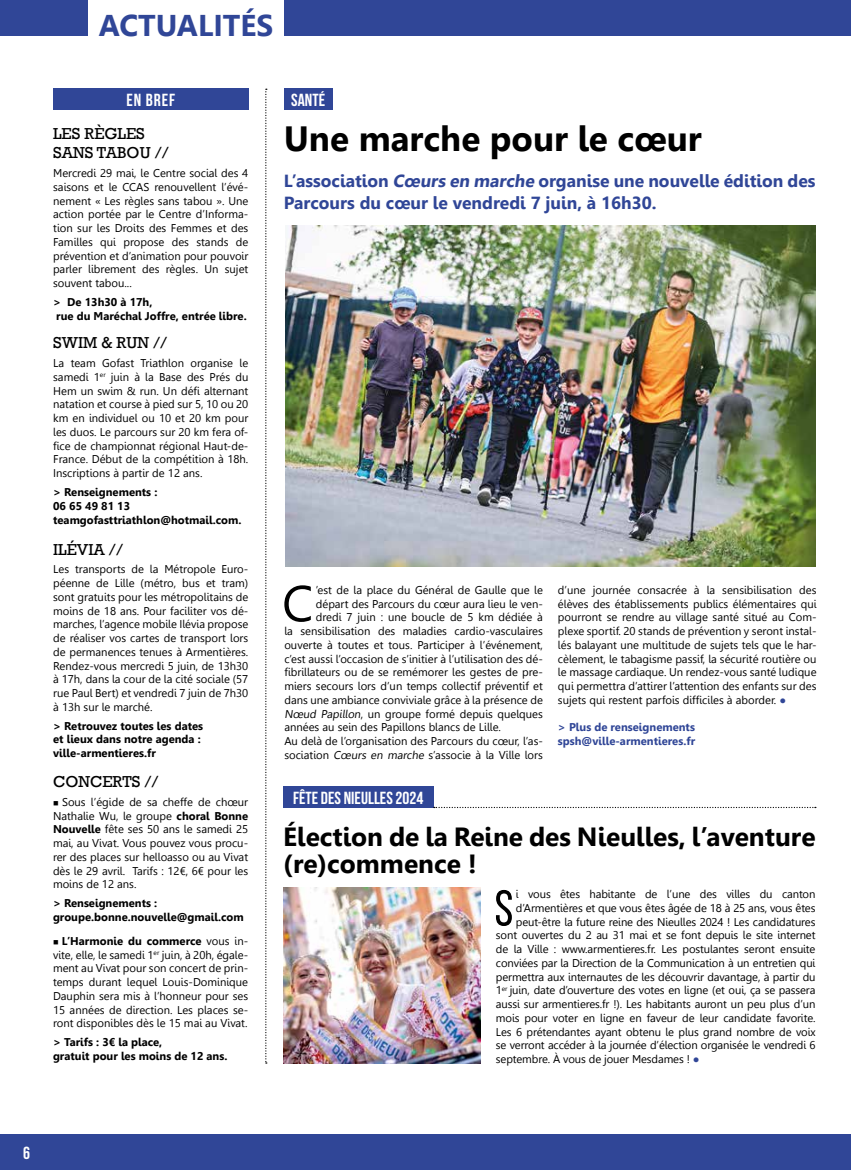
<style>
.page{position:relative;width:851px;height:1170px;background:#fff}
.page>*{position:absolute;margin:0;border:0;box-sizing:border-box;transform-origin:0 0}
.t1{font:50.5px "Leelawadee";color:#000}
.t2{font:50.5px "Bebas Neue";color:#000}
.t3{font:700 35px "Leelawadee";color:#000}
.t4{font:700 30px "Leelawadee";color:#304697}
.t5{font:700 26.25px/27.5px "Leelawadee";color:#000}
.t6{font:700 17.5px/22.5px "Leelawadee";color:#304697}
.t7{font:700 17.5px "Bebas Neue";color:#fff}
.t8{font:16.25px/19.5px "Rockwell";color:#000}
.t9{font:11.25px/13.8px "Leelawadee";color:#000;text-align:justify}
.t10{font:700 11.25px/13.8px "Leelawadee";color:#000}
.t11{font:700 11.25px/13.8px "Leelawadee";color:#304697}
.s1{font-weight:700}
.s2{font-family:"Impact";color:#304697}
</style>
<div class="page">
<img style="left:283px;top:887px;width:197px;height:176px">
<div style="left:0;top:0;width:850px;height:35px;background:#304697"></div>
<hr style="left:850px;top:0;width:1px;height:35px;background:#3fa535">
<div style="left:0;top:1134px;width:850px;height:35px;background:#304697"></div>
<div style="left:88px;top:0;width:195px;height:40px;background:#fff"></div>
<div style="left:284px;top:89px;width:48px;height:21px;background:#304697"></div>
<div style="left:283px;top:786px;width:150px;height:21px;background:#304697"></div>
<svg style="left:265px;top:89px;width:2px;height:974px"></svg>
<div style="left:53px;top:89px;width:195px;height:21px;background:#304697"></div>
<img style="left:285px;top:225px;width:530px;height:341px">
<svg style="left:434px;top:806px;width:381px;height:2px"></svg>
<h3 class="t4" style="left:99px;top:8px;width:176px">ACTUALITÉS</h3>
<h3 class="t7" style="left:126px;top:90px;width:50px">EN BREF</h3>
<h3 class="t8" style="left:53px;top:124px;width:117px">LES RÈGLES<br>SANS TABOU //</h3>
<p class="t9" style="left:53px;top:166px;width:197px">Mercredi 29 mai, le Centre social des 4 saisons et le CCAS renouvellent l’évé&shy;nement « Les règles sans tabou ». Une action portée par le Centre d’Informa&shy;tion sur les Droits des Femmes et des Familles qui propose des stands de prévention et d’animation pour pouvoir parler librement des règles. Un sujet souvent tabou...</p>
<p class="t10" style="left:53px;top:295px;width:195px">&gt; De 13h30 à 17h,<br>rue du Maréchal Joffre, entrée libre.</p>
<h3 class="t8" style="left:53px;top:333px;width:116px">SWIM &amp; RUN //</h3>
<p class="t9" style="left:53px;top:356px;width:197px">La team Gofast Triathlon organise le samedi 1<sup>er</sup> juin à la Base des Prés du Hem un swim &amp; run. Un défi alternant natation et course à pied sur 5, 10 ou 20 km en individuel ou 10 et 20 km pour les duos. Le parcours sur 20 km fera of&shy;fice de championnat régional Haut-de-France. Début de la compétition à 18h.<br>Inscriptions à partir de 12 ans.</p>
<p class="t10" style="left:53px;top:485px;width:190px">&gt; Renseignements :<br>06 65 49 81 13 teamgofasttriathlon@hotmail.com.</p>
<h3 class="t8" style="left:53px;top:539px;width:71px">ILÉVIA //</h3>
<p class="t9" style="left:53px;top:562px;width:197px">Les transports de la Métropole Euro&shy;péenne de Lille (métro, bus et tram) sont gratuits pour les métropolitains de moins de 18 ans. Pour faciliter vos dé&shy;marches, l’agence mobile Ilévia propose de réaliser vos cartes de transport lors de permanences tenues à Armentières.<br>Rendez-vous mercredi 5 juin, de 13h30 à 17h, dans la cour de la cité sociale (57 rue Paul Bert) et vendredi 7 juin de 7h30 à 13h sur le marché.</p>
<p class="t10" style="left:53px;top:718px;width:151px">&gt; Retrouvez toutes les dates et lieux dans notre agenda : ville-armentieres.fr</p>
<h3 class="t8" style="left:53px;top:772px;width:107px">CONCERTS //</h3>
<p class="t9" style="left:53px;top:795px;width:197px">■ Sous l’égide de sa cheffe de chœur Nathalie Wu, le groupe <span class="s1">choral Bonne Nouvelle</span> fête ses 50 ans le samedi 25 mai, au Vivat. Vous pouvez vous procu&shy;rer des places sur helloasso ou au Vivat dès le 29 avril. Tarifs : 12€, 6€ pour les moins de 12 ans.</p>
<p class="t10" style="left:53px;top:896px;width:192px">&gt; Renseignements : groupe.bonne.nouvelle@gmail.com</p>
<p class="t9" style="left:53px;top:933px;width:197px">■ <span class="s1">L’Harmonie du commerce</span> vous in&shy;vite, elle, le samedi 1<sup>er</sup> juin, à 20h, égale&shy;ment au Vivat pour son concert de prin&shy;temps durant lequel Louis-Dominique Dauphin sera mis à l’honneur pour ses 15 années de direction. Les places se&shy;ront disponibles dès le 15 mai au Vivat.</p>
<p class="t10" style="left:53px;top:1035px;width:176px">&gt; Tarifs : 3€ la place,<br>gratuit pour les moins de 12 ans.</p>
<h3 class="t7" style="left:291px;top:90px;width:35px">SANTÉ</h3>
<h2 class="t3" style="left:283px;top:119px;width:419px">Une marche pour le cœur</h2>
<h3 class="t6" style="left:284px;top:170px;width:533px">L’association Cœurs en marche organise une nouvelle édition des<br>Parcours du cœur le vendredi 7 juin, à 16h30.</h3>
<h1 class="t1" style="left:282px;top:574px;width:33px">C</h1>
<p class="t9" style="left:316px;top:583px;width:228px">’est de la place du Général de Gaulle que le</p>
<p class="t9" style="left:316px;top:596px;width:228px">départ des Parcours du cœur aura lieu le ven-</p>
<p class="t9" style="left:316px;top:610px;width:228px">dredi 7 juin : une boucle de 5 km dédiée à</p>
<p class="t9" style="left:284px;top:624px;width:260px">la sensibilisation des maladies cardio-vasculaires</p>
<p class="t9" style="left:284px;top:638px;width:260px">ouverte à toutes et tous. Participer à l’événement,</p>
<p class="t9" style="left:284px;top:651px;width:260px">c’est aussi l’occasion de s’initier à l’utilisation des dé-</p>
<p class="t9" style="left:284px;top:665px;width:260px">fibrillateurs ou de se remémorer les gestes de pre-</p>
<p class="t9" style="left:284px;top:679px;width:260px">miers secours lors d’un temps collectif préventif et</p>
<p class="t9" style="left:284px;top:693px;width:260px">dans une ambiance conviviale grâce à la présence de</p>
<p class="t9" style="left:284px;top:706px;width:260px">Nœud Papillon, un groupe formé depuis quelques</p>
<p class="t9" style="left:284px;top:720px;width:218px">années au sein des Papillons blancs de Lille.</p>
<p class="t9" style="left:284px;top:734px;width:260px">Au delà de l’organisation des Parcours du cœur, l’as-</p>
<p class="t9" style="left:284px;top:748px;width:260px">sociation Cœurs en marche s’associe à la Ville lors</p>
<h3 class="t7" style="left:293px;top:788px;width:132px">FÊTE DES NIEULLES 2024</h3>
<p class="t9" style="left:558px;top:583px;width:260px">d’une journée consacrée à la sensibilisation des élèves des établissements publics élémentaires qui pourront se rendre au village santé situé au Com&shy;plexe sportif. 20 stands de prévention y seront instal&shy;lés balayant une multitude de sujets tels que le har&shy;cèlement, le tabagisme passif, la sécurité routière ou le massage cardiaque. Un rendez-vous santé ludique qui permettra d’attirer l’attention des enfants sur des sujets qui restent parfois difficiles à aborder. <span class="s2">●</span></p>
<p class="t11" style="left:558px;top:720px;width:139px">&gt; Plus de renseignements spsh@ville-armentieres.fr</p>
<h3 class="t5" style="left:283px;top:823px;width:533px">Élection de la Reine des Nieulles, l’aventure (re)commence !</h3>
<h1 class="t2" style="left:494px;top:880px;width:20px">S</h1>
<p class="t9" style="left:515px;top:887px;width:301px">i vous êtes habitante de l’une des villes du canton</p>
<p class="t9" style="left:515px;top:901px;width:301px">d’Armentières et que vous êtes âgée de 18 à 25 ans, vous êtes</p>
<p class="t9" style="left:515px;top:914px;width:301px">peut-être la future reine des Nieulles 2024 ! Les candidatures</p>
<p class="t9" style="left:496px;top:928px;width:321px">sont ouvertes du 2 au 31 mai et se font depuis le site internet</p>
<p class="t9" style="left:496px;top:942px;width:321px">de la Ville : www.armentieres.fr. Les postulantes seront ensuite</p>
<p class="t9" style="left:496px;top:956px;width:321px">conviées par la Direction de la Communication à un entretien qui</p>
<p class="t9" style="left:496px;top:969px;width:321px">permettra aux internautes de les découvrir davantage, à partir du</p>
<p class="t9" style="left:496px;top:983px;width:321px">1<sup>er</sup> juin, date d’ouverture des votes en ligne (et oui, ça se passera</p>
<p class="t9" style="left:496px;top:997px;width:321px">aussi sur armentieres.fr !). Les habitants auront un peu plus d’un</p>
<p class="t9" style="left:496px;top:1011px;width:321px">mois pour voter en ligne en faveur de leur candidate favorite.</p>
<p class="t9" style="left:496px;top:1024px;width:321px">Les 6 prétendantes ayant obtenu le plus grand nombre de voix</p>
<p class="t9" style="left:496px;top:1038px;width:321px">se verront accéder à la journée d’élection organisée le vendredi 6</p>
<p class="t9" style="left:496px;top:1052px;width:205px">septembre. À vous de jouer Mesdames ! <span class="s2">●</span></p>
<h3 class="t7" style="left:23px;top:1142px;width:8px">6</h3>
</div>
